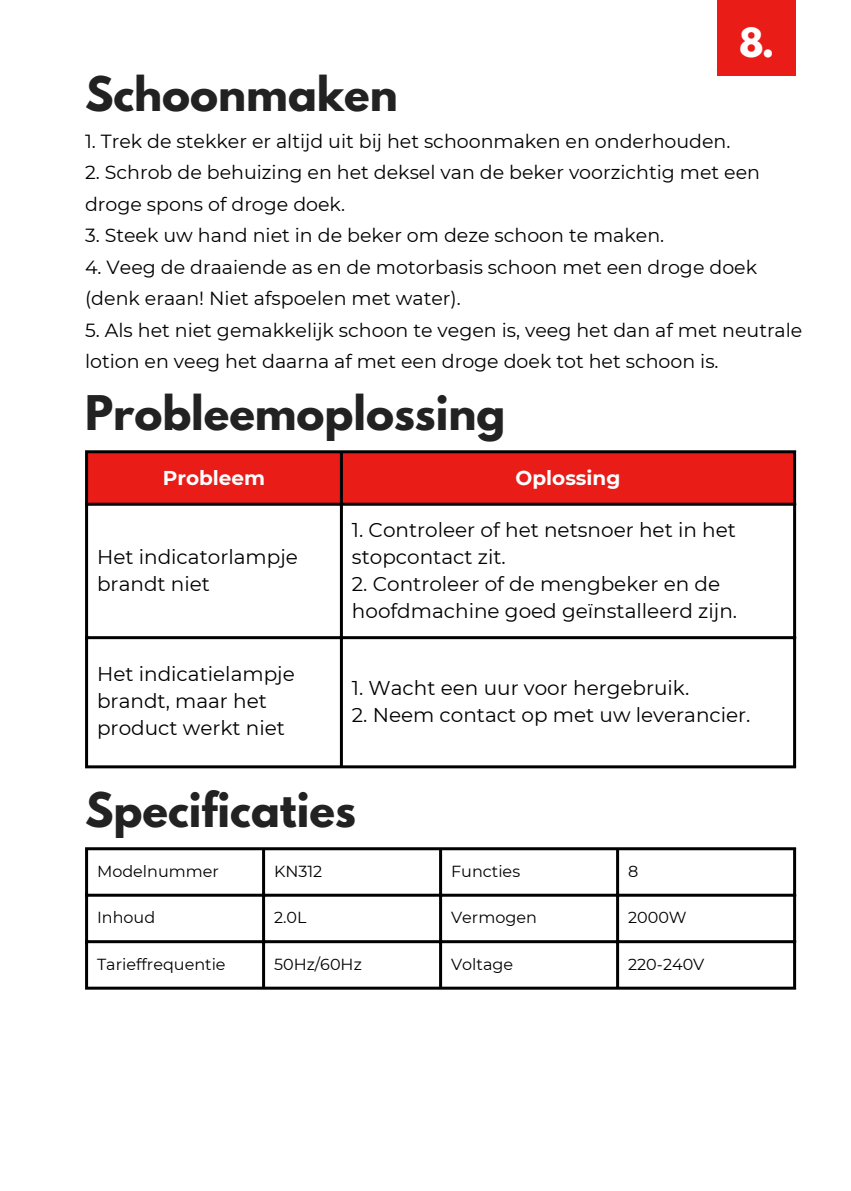
<style>
.page{position:relative;width:851px;height:1191px;background:#fff}
.page>*{position:absolute;margin:0;border:0;box-sizing:border-box;transform-origin:0 0}
.t1{font:700 42.4px "League Spartan";color:#222}
.t2{font:700 35.6px "League Spartan";color:#fff}
.t3{font:20px/27px "Montserrat";color:#000}
.t4{font:700 20px "Montserrat";color:#fff}
.t5{font:19px/31.4px "Montserrat";color:#000}
.t6{font:16px "Montserrat";color:#000}
</style>
<div class="page">
<div style="left:716px;top:0;width:79px;height:76px;background:#e91c18"></div>
<div style="left:88px;top:453px;width:704px;height:50px;background:#e91c18"></div>
<hr style="left:85px;top:453px;width:3px;height:312px;background:#000">
<hr style="left:340px;top:453px;width:3px;height:312px;background:#000">
<hr style="left:792px;top:453px;width:3px;height:312px;background:#000">
<hr style="left:85px;top:450px;width:710px;height:3px;background:#000">
<hr style="left:85px;top:503px;width:710px;height:3px;background:#000">
<hr style="left:85px;top:636px;width:710px;height:3px;background:#000">
<hr style="left:85px;top:765px;width:710px;height:3px;background:#000">
<hr style="left:85px;top:850px;width:3px;height:137px;background:#000">
<hr style="left:262px;top:850px;width:3px;height:137px;background:#000">
<hr style="left:439px;top:850px;width:3px;height:137px;background:#000">
<hr style="left:615px;top:850px;width:3px;height:137px;background:#000">
<hr style="left:792px;top:850px;width:3px;height:137px;background:#000">
<hr style="left:85px;top:847px;width:710px;height:3px;background:#000">
<hr style="left:85px;top:894px;width:710px;height:3px;background:#000">
<hr style="left:85px;top:940px;width:710px;height:3px;background:#000">
<hr style="left:85px;top:987px;width:710px;height:3px;background:#000">
<h1 class="t1" style="left:85px;top:73px;width:314px">Schoonmaken</h1>
<h2 class="t2" style="left:738px;top:25px;width:37px">8.</h2>
<p class="t5" style="left:85px;top:125px;width:646px">1. Trek de stekker er altijd uit bij het schoonmaken en onderhouden.</p>
<p class="t5" style="left:85px;top:157px;width:676px">2. Schrob de behuizing en het deksel van de beker voorzichtig met een droge spons of droge doek.</p>
<p class="t5" style="left:85px;top:220px;width:580px">3. Steek uw hand niet in de beker om deze schoon te maken.</p>
<p class="t5" style="left:85px;top:251px;width:673px">4. Veeg de draaiende as en de motorbasis schoon met een droge doek (denk eraan! Niet afspoelen met water).</p>
<p class="t5" style="left:85px;top:314px;width:718px">5. Als het niet gemakkelijk schoon te vegen is, veeg het dan af met neutrale lotion en veeg het daarna af met een droge doek tot het schoon is.</p>
<h1 class="t1" style="left:85px;top:392px;width:421px">Probleemoplossing</h1>
<p class="t4" style="left:163px;top:465px;width:104px">Probleem</p>
<p class="t4" style="left:515px;top:465px;width:106px">Oplossing</p>
<p class="t3" style="left:97px;top:544px;width:202px">Het indicatorlampje brandt niet</p>
<p class="t3" style="left:97px;top:660px;width:199px">Het indicatielampje brandt, maar het product werkt niet</p>
<p class="t3" style="left:352px;top:517px;width:385px">1. Controleer of het netsnoer het in het stopcontact zit.</p>
<p class="t3" style="left:352px;top:571px;width:386px">2. Controleer of de mengbeker en de hoofdmachine goed geïnstalleerd zijn.</p>
<p class="t3" style="left:352px;top:674px;width:338px">1. Wacht een uur voor hergebruik.</p>
<p class="t3" style="left:352px;top:701px;width:400px">2. Neem contact op met uw leverancier.</p>
<h1 class="t1" style="left:85px;top:789px;width:272px">Specificaties</h1>
<p class="t6" style="left:97px;top:861px;width:123px">Modelnummer</p>
<p class="t6" style="left:274px;top:861px;width:50px">KN312</p>
<p class="t6" style="left:451px;top:861px;width:70px">Functies</p>
<p class="t6" style="left:627px;top:861px;width:12px">8</p>
<p class="t6" style="left:97px;top:908px;width:60px">Inhoud</p>
<p class="t6" style="left:274px;top:908px;width:34px">2.0L</p>
<p class="t6" style="left:451px;top:908px;width:87px">Vermogen</p>
<p class="t6" style="left:627px;top:908px;width:60px">2000W</p>
<p class="t6" style="left:97px;top:954px;width:130px">Tarieffrequentie</p>
<p class="t6" style="left:274px;top:954px;width:89px">50Hz/60Hz</p>
<p class="t6" style="left:451px;top:954px;width:64px">Voltage</p>
<p class="t6" style="left:627px;top:954px;width:78px">220-240V</p>
</div>
